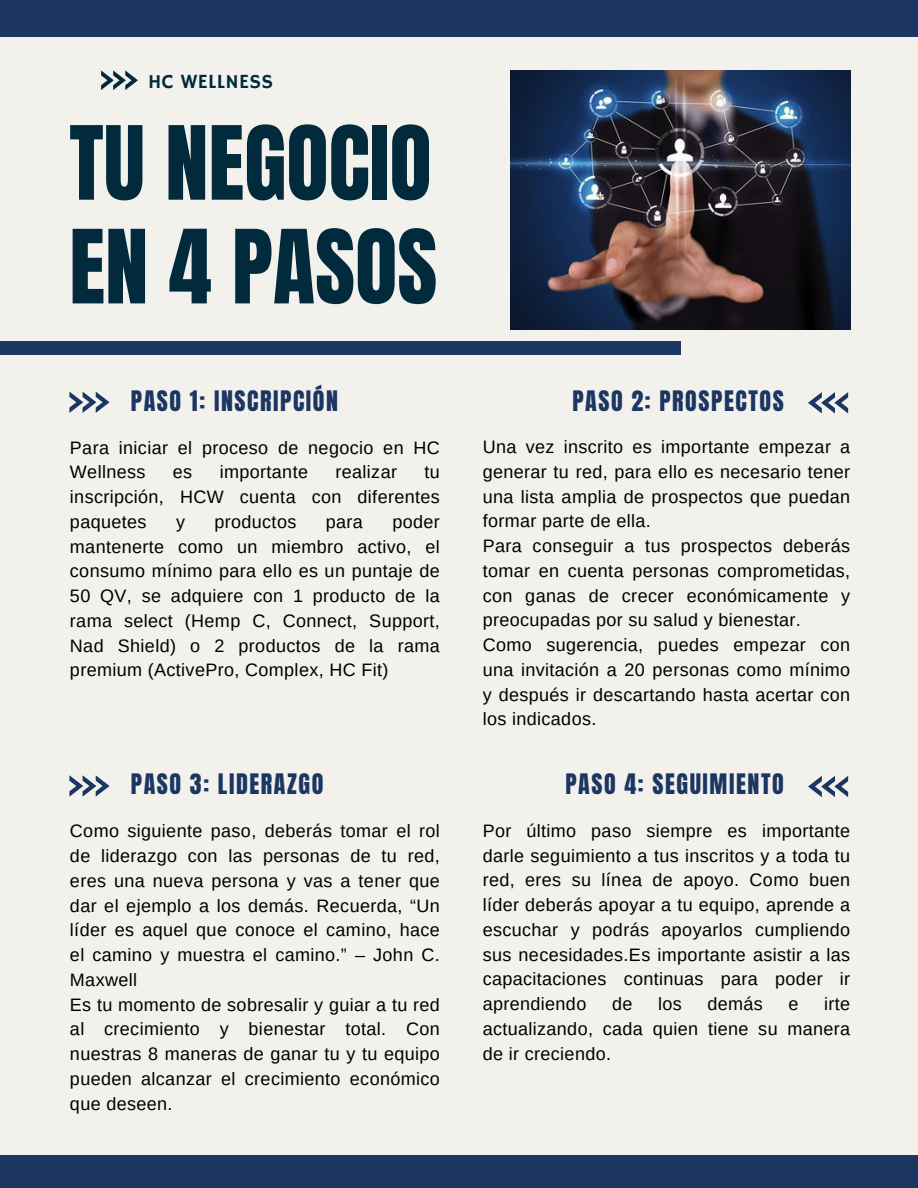
<style>
.page{position:relative;width:918px;height:1188px;background:#f2f1ec}
.page>*{position:absolute;margin:0;border:0;box-sizing:border-box;transform-origin:0 0}
.t1{font:86.85px/103.6px "Anton";color:#022a3d}
.t2{font:24px "Anton";letter-spacing:.065em;color:#1c3662}
.t3{font:20.1px "Hammersmith One";letter-spacing:.015em;color:#022a3d}
.t4{font:18px/24.8px "Arimo";letter-spacing:.02em;color:#000;text-align:justify}
</style>
<div class="page">
<div style="left:0;top:341px;width:681px;height:13px;background:#1c3662"></div>
<div style="left:0;top:0;width:918px;height:37px;background:#1c3662"></div>
<div style="left:0;top:1156px;width:918px;height:32px;background:#1c3662"></div>
<img style="left:511px;top:70px;width:339px;height:259px">
<svg style="left:101px;top:70px;width:37px;height:20px"></svg>
<svg style="left:69px;top:392px;width:41px;height:21px"></svg>
<svg style="left:808px;top:392px;width:40px;height:21px"></svg>
<svg style="left:69px;top:775px;width:41px;height:22px"></svg>
<svg style="left:808px;top:776px;width:40px;height:21px"></svg>
<p class="t3" style="left:148px;top:70px;width:127px">HC WELLNESS</p>
<p class="t1" style="left:69px;top:113px;width:370px">TU NEGOCIO<br>EN 4 PASOS</p>
<p class="t2" style="left:131px;top:383px;width:209px">PASO 1: INSCRIPCIÓN</p>
<p class="t4" style="left:70px;top:435px;width:371px">Para iniciar el proceso de negocio en HC<br>Wellness</p>
<p class="t4" style="left:173px;top:460px;width:21px">es</p>
<p class="t4" style="left:220px;top:460px;width:90px">importante</p>
<p class="t4" style="left:336px;top:460px;width:63px">realizar</p>
<p class="t4" style="left:70px;top:460px;width:371px;text-indent:355px">tu inscripción, HCW cuenta con diferentes paquetes</p>
<p class="t4" style="left:70px;top:509px;width:371px;text-indent:322px">poder mantenerte como un miembro activo, el consumo mínimo para ello es un puntaje de 50 QV, se adquiere con 1 producto de la rama select (Hemp C, Connect, Support, Nad Shield) o 2 productos de la rama premium (ActivePro, Complex, HC Fit)</p>
<p class="t4" style="left:176px;top:509px;width:10px">y</p>
<p class="t4" style="left:214px;top:509px;width:83px">productos</p>
<p class="t4" style="left:326px;top:509px;width:39px">para</p>
<p class="t2" style="left:131px;top:767px;width:194px">PASO 3: LIDERAZGO</p>
<p class="t4" style="left:70px;top:819px;width:371px">Como siguiente paso, deberás tomar el rol de liderazgo con las personas de tu red, eres una nueva persona y vas a tener que dar el ejemplo a los demás. Recuerda, “Un líder es aquel que conoce el camino, hace el camino y muestra el camino.” – John C.<br>Maxwell</p>
<p class="t4" style="left:70px;top:992px;width:371px">Es tu momento de sobresalir y guiar a tu red al crecimiento y bienestar total. Con nuestras 8 maneras de ganar tu y tu equipo pueden alcanzar el crecimiento económico que deseen.</p>
<p class="t2" style="left:572px;top:383px;width:213px">PASO 2: PROSPECTOS</p>
<p class="t4" style="left:483px;top:434px;width:369px">Una vez inscrito es importante empezar a generar tu red, para ello es necesario tener una lista amplia de prospectos que puedan formar parte de ella.</p>
<p class="t4" style="left:483px;top:533px;width:369px">Para conseguir a tus prospectos deberás tomar en cuenta personas comprometidas, con ganas de crecer económicamente y preocupadas por su salud y bienestar.</p>
<p class="t4" style="left:483px;top:632px;width:369px">Como sugerencia, puedes empezar con una invitación a 20 personas como mínimo y después ir descartando hasta acertar con los indicados.</p>
<p class="t2" style="left:565px;top:767px;width:220px">PASO 4: SEGUIMIENTO</p>
<p class="t4" style="left:483px;top:818px;width:369px">Por último paso siempre es importante darle seguimiento a tus inscritos y a toda tu red, eres su línea de apoyo. Como buen líder deberás apoyar a tu equipo, aprende a escuchar y podrás apoyarlos cumpliendo sus necesidades.Es importante asistir a las capacitaciones continuas para poder ir aprendiendo</p>
<p class="t4" style="left:612px;top:991px;width:22px">de</p>
<p class="t4" style="left:658px;top:991px;width:25px">los</p>
<p class="t4" style="left:707px;top:991px;width:57px">demás</p>
<p class="t4" style="left:789px;top:991px;width:12px">e</p>
<p class="t4" style="left:483px;top:991px;width:369px;text-indent:342px">irte actualizando, cada quien tiene su manera de ir creciendo.</p>
</div>
